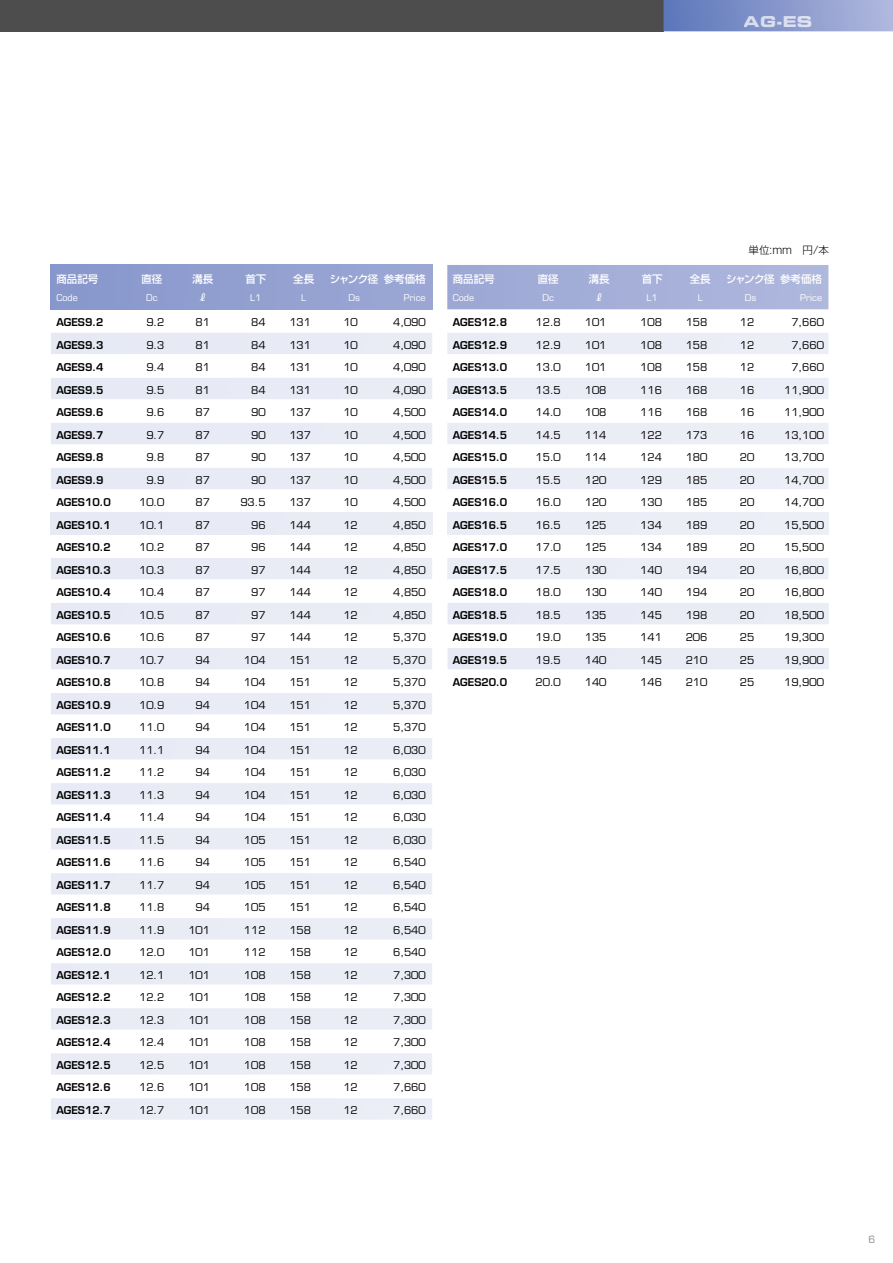
<style>
.page{position:relative;width:893px;height:1263px;background:#fff}
.page>*{position:absolute;margin:0;border:0;box-sizing:border-box;transform-origin:0 0}
.t1{font:15px "Eurostile Bold Extended Two";color:#fff}
.t2{font:10.5px/22.5px "Eurostile";color:#000;text-align:justify}
.t3{font:600 10.5px/22.5px "Eurostile";color:#000}
.t4{font:500 10.5px "Shin Go Pro";color:#fff}
.t5{font:300 10.5px "Shin Go Pro";color:#000}
.t6{font:500 9.75px "Koz Go Pro";color:#fff}
.t7{font:9.75px "Eurostile";color:#898989}
.t8{font:9px "Eurostile";color:#fff}
</style>
<div class="page">
<div style="left:51px;top:333px;width:381px;height:21px;background:#e7eaf5"></div>
<div style="left:51px;top:603px;width:381px;height:21px;background:#e9ebf5"></div>
<div style="left:51px;top:378px;width:381px;height:21px;background:#e8ebf5"></div>
<div style="left:51px;top:648px;width:381px;height:21px;background:#e9ebf5"></div>
<div style="left:448px;top:603px;width:381px;height:21px;background:#e9ebf5"></div>
<div style="left:448px;top:648px;width:381px;height:21px;background:#e9ebf5"></div>
<div style="left:51px;top:423px;width:381px;height:21px;background:#e8ebf5"></div>
<div style="left:51px;top:693px;width:381px;height:21px;background:#e9ecf5"></div>
<div style="left:51px;top:468px;width:381px;height:21px;background:#e8ebf5"></div>
<div style="left:51px;top:513px;width:381px;height:21px;background:#e8ebf5"></div>
<div style="left:51px;top:558px;width:381px;height:21px;background:#e8ebf5"></div>
<div style="left:51px;top:738px;width:381px;height:21px;background:#e9ecf5"></div>
<div style="left:51px;top:1008px;width:381px;height:21px;background:#eaedf6"></div>
<div style="left:51px;top:783px;width:381px;height:21px;background:#e9ecf5"></div>
<div style="left:51px;top:1053px;width:381px;height:21px;background:#eaedf6"></div>
<div style="left:51px;top:828px;width:381px;height:21px;background:#eaecf5"></div>
<div style="left:51px;top:873px;width:381px;height:21px;background:#eaecf6"></div>
<div style="left:51px;top:918px;width:381px;height:21px;background:#eaecf6"></div>
<div style="left:51px;top:963px;width:381px;height:21px;background:#eaecf6"></div>
<div style="left:51px;top:1098px;width:381px;height:22px;background:#ebedf6"></div>
<div style="left:447px;top:333px;width:382px;height:21px;background:#ebedf6"></div>
<div style="left:447px;top:378px;width:382px;height:21px;background:#ebedf6"></div>
<div style="left:447px;top:423px;width:382px;height:21px;background:#ebedf6"></div>
<div style="left:447px;top:468px;width:382px;height:21px;background:#ebedf6"></div>
<div style="left:447px;top:513px;width:382px;height:21px;background:#ebeef6"></div>
<div style="left:447px;top:558px;width:382px;height:21px;background:#eceef6"></div>
<div style="left:0;top:0;width:663px;height:31px;background:#4d4d4d"></div>
<svg style="left:663px;top:0;width:230px;height:31px;background:#8696cb"></svg>
<div style="left:51px;top:265px;width:381px;height:44px;background:#919fd0"></div>
<svg style="left:447px;top:265px;width:381px;height:44px;background:#a5afd8"></svg>
<h1 class="t1" style="left:744px;top:11px;width:70px">AG-ES</h1>
<p class="t4" style="left:56px;top:270px;width:43px">商品記号</p>
<p class="t8" style="left:56px;top:292px;width:23px">Code</p>
<p class="t3" style="left:56px;top:311px;width:56px">AGES9.2<br>AGES9.3<br>AGES9.4<br>AGES9.5<br>AGES9.6<br>AGES9.7<br>AGES9.8<br>AGES9.9<br>AGES10.0<br>AGES10.1<br>AGES10.2<br>AGES10.3<br>AGES10.4<br>AGES10.5<br>AGES10.6<br>AGES10.7<br>AGES10.8<br>AGES10.9<br>AGES11.0<br>AGES11.1<br>AGES11.2<br>AGES11.3<br>AGES11.4<br>AGES11.5<br>AGES11.6<br>AGES11.7<br>AGES11.8<br>AGES11.9<br>AGES12.0<br>AGES12.1<br>AGES12.2<br>AGES12.3<br>AGES12.4<br>AGES12.5<br>AGES12.6<br>AGES12.7</p>
<p class="t4" style="left:141px;top:270px;width:22px">直径</p>
<p class="t8" style="left:146px;top:292px;width:13px">Dc</p>
<p class="t2" style="left:139px;top:311px;width:27px;text-align:right">9.2<br>9.3<br>9.4<br>9.5<br>9.6<br>9.7<br>9.8<br>9.9<br>10.0<br>10.1<br>10.2<br>10.3<br>10.4<br>10.5<br>10.6<br>10.7<br>10.8<br>10.9<br>11.0<br>11.1<br>11.2<br>11.3<br>11.4<br>11.5<br>11.6<br>11.7<br>11.8<br>11.9<br>12.0<br>12.1<br>12.2<br>12.3<br>12.4<br>12.5<br>12.6<br>12.7</p>
<p class="t4" style="left:192px;top:270px;width:22px">溝長</p>
<p class="t6" style="left:198px;top:291px;width:11px">ℓ</p>
<p class="t2" style="left:188px;top:311px;width:23px;text-align:right">81<br>81<br>81<br>81<br>87<br>87<br>87<br>87<br>87<br>87<br>87<br>87<br>87<br>87<br>87<br>94<br>94<br>94<br>94<br>94<br>94<br>94<br>94<br>94<br>94<br>94<br>94<br>101<br>101<br>101<br>101<br>101<br>101<br>101<br>101<br>101</p>
<p class="t4" style="left:245px;top:270px;width:22px">首下</p>
<p class="t8" style="left:250px;top:292px;width:13px">L1</p>
<p class="t2" style="left:240px;top:311px;width:27px;text-align:right">84<br>84<br>84<br>84<br>90<br>90<br>90<br>90<br>93.5<br>96<br>96<br>97<br>97<br>97<br>97<br>104<br>104<br>104<br>104<br>104<br>104<br>104<br>104<br>105<br>105<br>105<br>105<br>112<br>112<br>108<br>108<br>108<br>108<br>108<br>108<br>108</p>
<p class="t4" style="left:293px;top:270px;width:22px">全長</p>
<p class="t8" style="left:301px;top:292px;width:7px">L</p>
<p class="t2" style="left:289px;top:311px;width:23px">131<br>131<br>131<br>131<br>137<br>137<br>137<br>137<br>137<br>144<br>144<br>144<br>144<br>144<br>144<br>151<br>151<br>151<br>151<br>151<br>151<br>151<br>151<br>151<br>151<br>151<br>151<br>158<br>158<br>158<br>158<br>158<br>158<br>158<br>158<br>158</p>
<p class="t4" style="left:330px;top:270px;width:50px">シャンク径</p>
<p class="t8" style="left:349px;top:292px;width:13px">Ds</p>
<p class="t4" style="left:384px;top:270px;width:44px">参考価格</p>
<p class="t8" style="left:404px;top:292px;width:23px">Price</p>
<p class="t4" style="left:453px;top:270px;width:43px">商品記号</p>
<p class="t8" style="left:453px;top:292px;width:23px">Code</p>
<p class="t4" style="left:538px;top:270px;width:22px">直径</p>
<p class="t8" style="left:542px;top:292px;width:13px">Dc</p>
<p class="t4" style="left:589px;top:270px;width:22px">溝長</p>
<p class="t6" style="left:594px;top:291px;width:11px">ℓ</p>
<p class="t4" style="left:642px;top:270px;width:22px">首下</p>
<p class="t8" style="left:647px;top:292px;width:13px">L1</p>
<p class="t4" style="left:690px;top:270px;width:22px">全長</p>
<p class="t8" style="left:698px;top:292px;width:7px">L</p>
<p class="t5" style="left:749px;top:241px;width:82px">単位:mm　円/本</p>
<p class="t4" style="left:780px;top:270px;width:43px">参考価格</p>
<p class="t8" style="left:800px;top:292px;width:23px">Price</p>
<p class="t4" style="left:726px;top:270px;width:50px">シャンク径</p>
<p class="t8" style="left:745px;top:292px;width:13px">Ds</p>
<p class="t2" style="left:343px;top:311px;width:16px">10<br>10<br>10<br>10<br>10<br>10<br>10<br>10<br>10<br>12<br>12<br>12<br>12<br>12<br>12<br>12<br>12<br>12<br>12<br>12<br>12<br>12<br>12<br>12<br>12<br>12<br>12<br>12<br>12<br>12<br>12<br>12<br>12<br>12<br>12<br>12</p>
<p class="t3" style="left:453px;top:311px;width:56px;text-align:justify">AGES12.8<br>AGES12.9<br>AGES13.0<br>AGES13.5<br>AGES14.0<br>AGES14.5<br>AGES15.0<br>AGES15.5<br>AGES16.0<br>AGES16.5<br>AGES17.0<br>AGES17.5<br>AGES18.0<br>AGES18.5<br>AGES19.0<br>AGES19.5<br>AGES20.0</p>
<p class="t2" style="left:393px;top:311px;width:34px">4,090<br>4,090<br>4,090<br>4,090<br>4,500<br>4,500<br>4,500<br>4,500<br>4,500<br>4,850<br>4,850<br>4,850<br>4,850<br>4,850<br>5,370<br>5,370<br>5,370<br>5,370<br>5,370<br>6,030<br>6,030<br>6,030<br>6,030<br>6,030<br>6,540<br>6,540<br>6,540<br>6,540<br>6,540<br>7,300<br>7,300<br>7,300<br>7,300<br>7,300<br>7,660<br>7,660</p>
<p class="t2" style="left:784px;top:311px;width:41px;text-align:right">7,660<br>7,660<br>7,660<br>11,900<br>11,900<br>13,100<br>13,700<br>14,700<br>14,700<br>15,500<br>15,500<br>16,800<br>16,800<br>18,500<br>19,300<br>19,900<br>19,900</p>
<p class="t2" style="left:535px;top:311px;width:27px">12.8<br>12.9<br>13.0<br>13.5<br>14.0<br>14.5<br>15.0<br>15.5<br>16.0<br>16.5<br>17.0<br>17.5<br>18.0<br>18.5<br>19.0<br>19.5<br>20.0</p>
<p class="t2" style="left:585px;top:311px;width:23px">101<br>101<br>101<br>108<br>108<br>114<br>114<br>120<br>120<br>125<br>125<br>130<br>130<br>135<br>135<br>140<br>140</p>
<p class="t2" style="left:640px;top:311px;width:23px">108<br>108<br>108<br>116<br>116<br>122<br>124<br>129<br>130<br>134<br>134<br>140<br>140<br>145<br>141<br>145<br>146</p>
<p class="t2" style="left:686px;top:311px;width:23px">158<br>158<br>158<br>168<br>168<br>173<br>180<br>185<br>185<br>189<br>189<br>194<br>194<br>198<br>206<br>210<br>210</p>
<p class="t2" style="left:740px;top:311px;width:16px">12<br>12<br>12<br>16<br>16<br>16<br>20<br>20<br>20<br>20<br>20<br>20<br>20<br>20<br>25<br>25<br>25</p>
<p class="t7" style="left:868px;top:1233px;width:8px">6</p>
</div>
